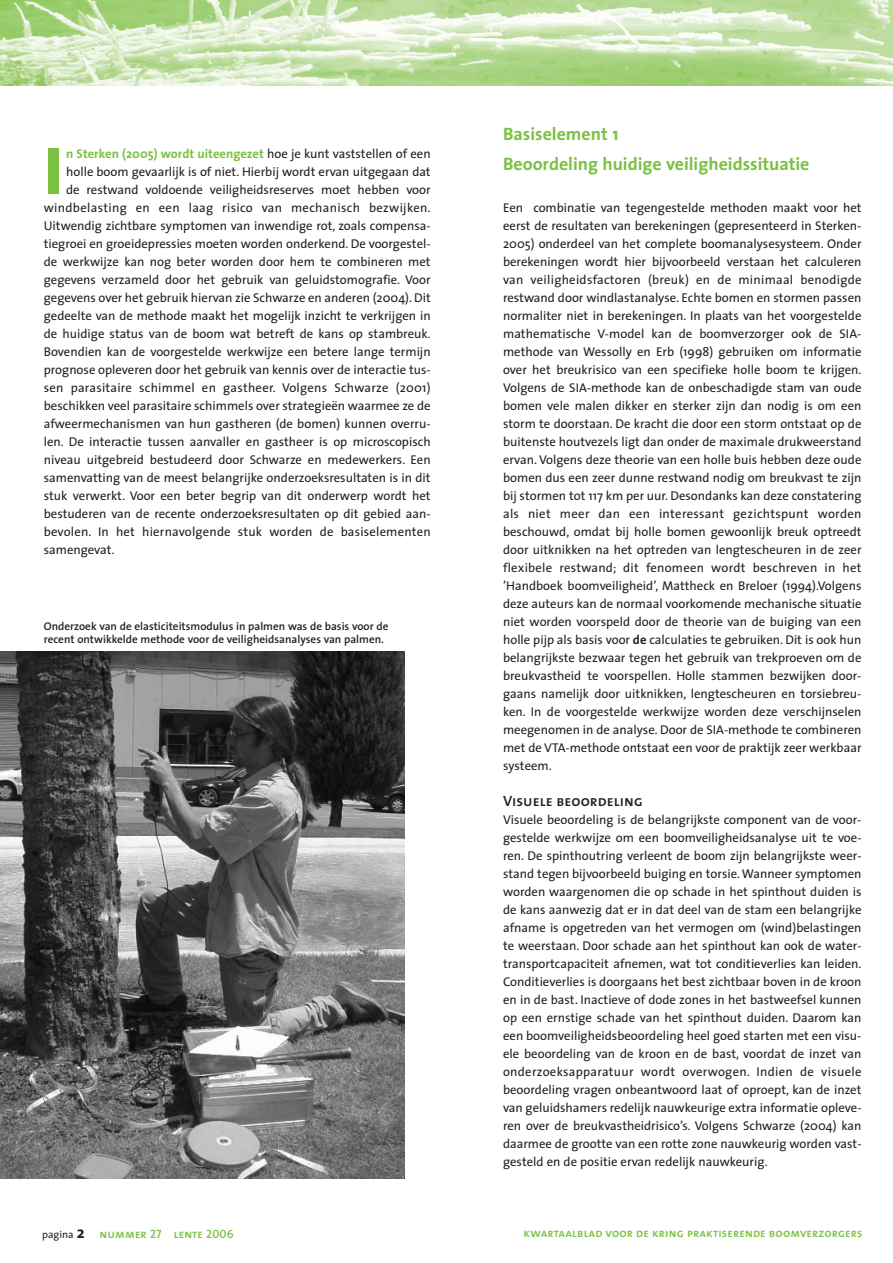
<style>
.page{position:relative;width:893px;height:1263px;background:#fff}
.page>*{position:absolute;margin:0;border:0;box-sizing:border-box;transform-origin:0 0}
.t1{font:800 66.75px "The Sans";color:#7bc142}
.t2{font:700 18px/30px "The Sans";color:#7bc142}
.t3{font:15px "The Sans Semi Bold Caps";letter-spacing:.005em;color:#231f20}
.t4{font:12.75px/18px "The Sans";color:#231f20;text-align:justify}
.t5{font:700 12.75px "The Sans";color:#7bc142}
.t6{font:12.75px "The Sans";letter-spacing:.02em;color:#231f20}
.t7{font:12.75px "The Sans";letter-spacing:.025em;color:#231f20}
.t8{font:12px "The Sans Semi Bold Caps";letter-spacing:.01em;color:#7bc142}
.t9{font:600 11.25px/13.5px "The Sans";color:#231f20}
.s1{font-weight:400;color:#231f20}
.s2{font-weight:700}
.s3{font-family:"The Sans";font-size:10.5px;color:#231f20}
.s4{font-family:"The Sans";font-weight:700;font-size:16.5px;color:#231f20}
</style>
<div class="page">
<img style="left:0;top:652px;width:404px;height:526px">
<img style="left:0;top:1px;width:893px;height:85px">
<h1 class="t1" style="left:44px;top:146px;width:20px">I</h1>
<p class="t5" style="left:66px;top:148px;width:366px">n Sterken (2005) wordt uiteengezet <span class="s1">hoe je kunt vaststellen of een</span></p>
<p class="t4" style="left:66px;top:164px;width:366px">holle boom gevaarlijk is of niet. Hierbij wordt ervan uitgegaan dat</p>
<p class="t4" style="left:66px;top:182px;width:366px">de restwand voldoende veiligheidsreserves moet hebben voor</p>
<p class="t7" style="left:44px;top:202px;width:388px">windbelasting en een laag risico van mechanisch bezwijken.</p>
<p class="t4" style="left:44px;top:218px;width:388px">Uitwendig zichtbare symptomen van inwendige rot, zoals compensa-</p>
<p class="t4" style="left:44px;top:236px;width:388px">tiegroei en groeidepressies moeten worden onderkend. De voorgestel-</p>
<p class="t4" style="left:44px;top:254px;width:388px">de werkwijze kan nog beter worden door hem te combineren met</p>
<p class="t4" style="left:44px;top:272px;width:388px">gegevens verzameld door het gebruik van geluidstomografie. Voor</p>
<p class="t4" style="left:44px;top:290px;width:388px">gegevens over het gebruik hiervan zie Schwarze en anderen (2004). Dit</p>
<p class="t4" style="left:44px;top:308px;width:388px">gedeelte van de methode maakt het mogelijk inzicht te verkrijgen in</p>
<p class="t4" style="left:44px;top:326px;width:388px">de huidige status van de boom wat betreft de kans op stambreuk.</p>
<p class="t4" style="left:44px;top:344px;width:388px">Bovendien kan de voorgestelde werkwijze een betere lange termijn</p>
<p class="t4" style="left:44px;top:362px;width:388px">prognose opleveren door het gebruik van kennis over de interactie tus-</p>
<p class="t6" style="left:44px;top:382px;width:388px">sen parasitaire schimmel en gastheer. Volgens Schwarze (2001)</p>
<p class="t4" style="left:44px;top:398px;width:388px">beschikken veel parasitaire schimmels over strategieën waarmee ze de</p>
<p class="t4" style="left:44px;top:416px;width:388px">afweermechanismen van hun gastheren (de bomen) kunnen overru-</p>
<p class="t4" style="left:44px;top:434px;width:388px">len. De interactie tussen aanvaller en gastheer is op microscopisch</p>
<p class="t4" style="left:44px;top:452px;width:388px">niveau uitgebreid bestudeerd door Schwarze en medewerkers. Een</p>
<p class="t4" style="left:44px;top:470px;width:388px">samenvatting van de meest belangrijke onderzoeksresultaten is in dit</p>
<p class="t4" style="left:44px;top:488px;width:388px">stuk verwerkt. Voor een beter begrip van dit onderwerp wordt het</p>
<p class="t4" style="left:44px;top:506px;width:388px">bestuderen van de recente onderzoeksresultaten op dit gebied aan-</p>
<p class="t4" style="left:44px;top:524px;width:388px">bevolen. In het hiernavolgende stuk worden de basiselementen</p>
<p class="t4" style="left:44px;top:542px;width:72px">samengevat.</p>
<p class="t9" style="left:44px;top:620px;width:346px">Onderzoek van de elasticiteitsmodulus in palmen was de basis voor de recent ontwikkelde methode voor de veiligheidsanalyses van palmen.</p>
<h2 class="t2" style="left:503px;top:120px;width:308px">Basiselement 1<br>Beoordeling huidige veiligheidssituatie</h2>
<p class="t4" style="left:503px;top:200px;width:360px">Een combinatie van tegengestelde methoden maakt voor het eerst de resultaten van berekeningen (gepresenteerd in Sterken-2005) onderdeel van het complete boomanalysesysteem. Onder berekeningen wordt hier bijvoorbeeld verstaan het calculeren van veiligheidsfactoren (breuk) en de minimaal benodigde restwand door windlastanalyse. Echte bomen en stormen passen normaliter niet in berekeningen. In plaats van het voorgestelde mathematische V-model kan de boomverzorger ook de SIA&shy;methode van Wessolly en Erb (1998) gebruiken om informatie over het breukrisico van een specifieke holle boom te krijgen.<br>Volgens de SIA-methode kan de onbeschadigde stam van oude bomen vele malen dikker en sterker zijn dan nodig is om een storm te doorstaan. De kracht die door een storm ontstaat op de buitenste houtvezels ligt dan onder de maximale drukweerstand ervan. Volgens deze theorie van een holle buis hebben deze oude bomen dus een zeer dunne restwand nodig om breukvast te zijn bij stormen tot 117 km per uur. Desondanks kan deze constatering als niet meer dan een interessant gezichtspunt worden beschouwd, omdat bij holle bomen gewoonlijk breuk optreedt door uitknikken na het optreden van lengtescheuren in de zeer flexibele restwand; dit fenomeen wordt beschreven in het ’Handboek boomveiligheid’, Mattheck en Breloer (1994).Volgens deze auteurs kan de normaal voorkomende mechanische situatie niet worden voorspeld door de theorie van de buiging van een holle pijp als basis voor <span class="s2">de</span> calculaties te gebruiken. Dit is ook hun belangrijkste bezwaar tegen het gebruik van trekproeven om de breukvastheid te voorspellen. Holle stammen bezwijken door&shy;gaans namelijk door uitknikken, lengtescheuren en torsiebreu&shy;ken. In de voorgestelde werkwijze worden deze verschijnselen meegenomen in de analyse. Door de SIA-methode te combineren met de VTA-methode ontstaat een voor de praktijk zeer werkbaar systeem.</p>
<p class="t3" style="left:503px;top:792px;width:141px">Visuele beoordeling</p>
<p class="t4" style="left:503px;top:812px;width:360px">Visuele beoordeling is de belangrijkste component van de voor&shy;gestelde werkwijze om een boomveiligheidsanalyse uit te voe&shy;ren. De spinthoutring verleent de boom zijn belangrijkste weer&shy;stand tegen bijvoorbeeld buiging en torsie. Wanneer symptomen worden waargenomen die op schade in het spinthout duiden is de kans aanwezig dat er in dat deel van de stam een belangrijke afname is opgetreden van het vermogen om (wind)belastingen te weerstaan. Door schade aan het spinthout kan ook de water&shy;transportcapaciteit afnemen, wat tot conditieverlies kan leiden.<br>Conditieverlies is doorgaans het best zichtbaar boven in de kroon en in de bast. Inactieve of dode zones in het bastweefsel kunnen op een ernstige schade van het spinthout duiden. Daarom kan een boomveiligheidsbeoordeling heel goed starten met een visu&shy;ele beoordeling van de kroon en de bast, voordat de inzet van onderzoeksapparatuur wordt overwogen. Indien de visuele beoordeling vragen onbeantwoord laat of oproept, kan de inzet van geluidshamers redelijk nauwkeurige extra informatie opleve&shy;ren over de breukvastheidrisico’s. Volgens Schwarze (2004) kan daarmee de grootte van een rotte zone nauwkeurig worden vast&shy;gesteld en de positie ervan redelijk nauwkeurig.</p>
<p class="t8" style="left:42px;top:1226px;width:193px"><span class="s3">pagina</span> <span class="s4">2</span> nummer 27 lente 2006</p>
<p class="t8" style="left:524px;top:1226px;width:341px">kwartaalblad voor de kring praktiserende boomverzorgers</p>
</div>
